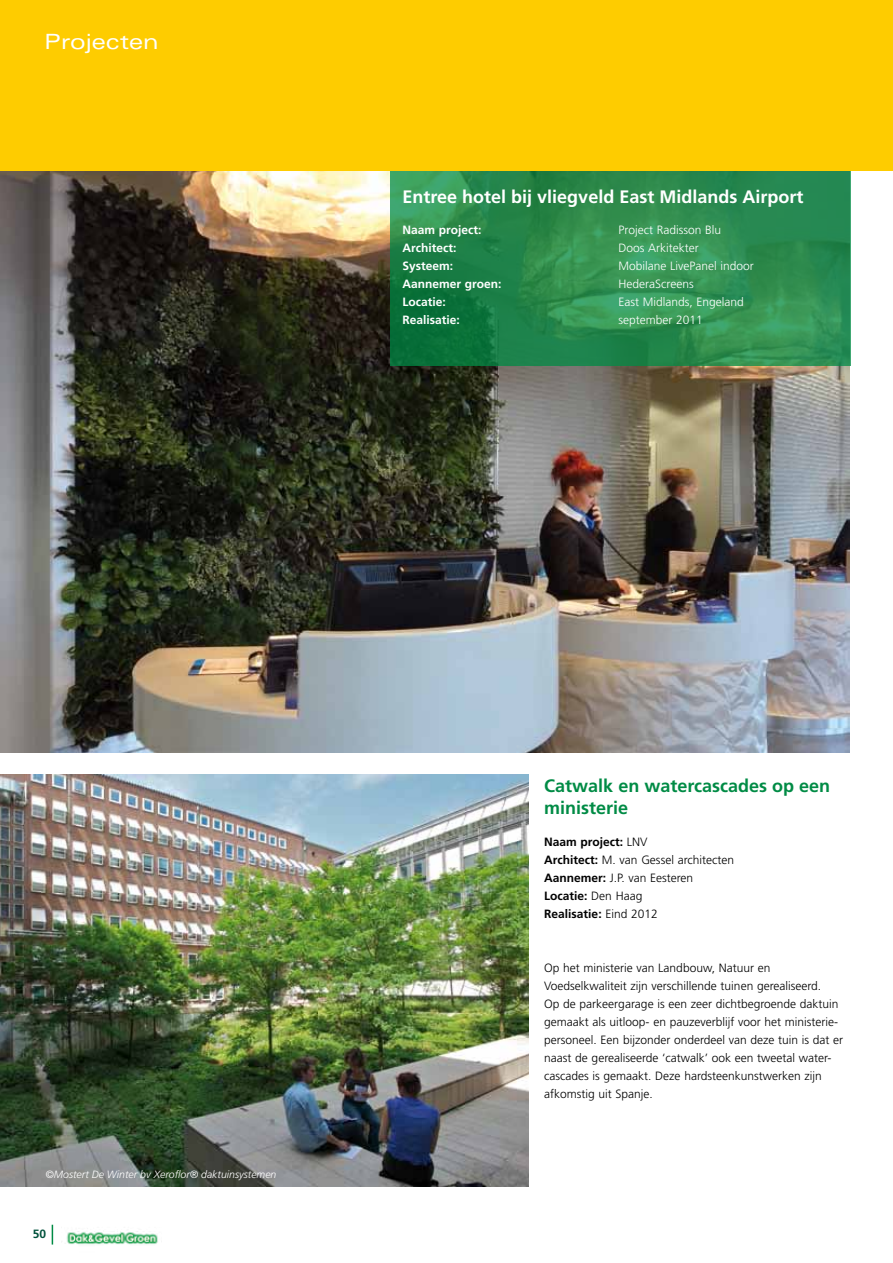
<style>
.page{position:relative;width:893px;height:1263px;background:#fff}
.page>*{position:absolute;margin:0;border:0;box-sizing:border-box;transform-origin:0 0}
.t1{font:expanded 21px "Univers";color:#fff}
.t2{font:700 18px "Frutiger";color:#fff}
.t3{font:700 18px/21.6px "Frutiger";color:#008b45}
.t4{font:300 12px/18px "Frutiger";color:#000}
.t5{font:300 12px "Frutiger";color:#fff}
.t6{font:700 12px "Frutiger";color:#fff}
.t7{font:700 12px "Frutiger";color:#00523c}
.t8{font:italic 300 10.5px "Frutiger";color:#fff}
.s1{font-weight:700}
</style>
<div class="page">
<svg style="left:52px;top:1225px;width:1px;height:19px"></svg>
<img style="left:66px;top:1231px;width:92px;height:14px">
<img style="left:0;top:774px;width:529px;height:412px">
<img style="left:0;top:170px;width:849px;height:583px">
<svg style="left:390px;top:170px;width:460px;height:196px;background:#2a8a4d"></svg>
<hr style="left:892px;top:774px;width:1px;height:412px;background:#008b45">
<div style="left:0;top:0;width:893px;height:170px;background:#fecc00"></div>
<h1 class="t1" style="left:44px;top:29px;width:116px">Projecten</h1>
<h2 class="t2" style="left:403px;top:186px;width:402px">Entree hotel bij vliegveld East Midlands Airport</h2>
<p class="t6" style="left:403px;top:223px;width:80px">Naam project:</p>
<p class="t5" style="left:619px;top:223px;width:104px">Project Radisson Blu</p>
<p class="t6" style="left:403px;top:241px;width:55px">Architect:</p>
<p class="t5" style="left:619px;top:241px;width:82px">Doos Arkitekter</p>
<p class="t6" style="left:403px;top:259px;width:52px">Systeem:</p>
<p class="t5" style="left:619px;top:259px;width:137px">Mobilane LivePanel indoor</p>
<p class="t6" style="left:403px;top:277px;width:100px">Aannemer groen:</p>
<p class="t5" style="left:619px;top:277px;width:77px">HederaScreens</p>
<p class="t6" style="left:403px;top:295px;width:45px">Locatie:</p>
<p class="t5" style="left:619px;top:295px;width:127px">East Midlands, Engeland</p>
<p class="t6" style="left:403px;top:313px;width:59px">Realisatie:</p>
<p class="t5" style="left:619px;top:313px;width:86px">september 2011</p>
<p class="t8" style="left:45px;top:1169px;width:233px">©Mostert De Winter bv Xeroflor® daktuinsystemen</p>
<p class="t7" style="left:33px;top:1227px;width:15px">50</p>
<h2 class="t3" style="left:544px;top:775px;width:287px">Catwalk en watercascades op een ministerie</h2>
<p class="t4" style="left:544px;top:833px;width:191px"><span class="s1">Naam project:</span> LNV<br><span class="s1">Architect:</span> M. van Gessel architecten<br><span class="s1">Aannemer:</span> J.P. van Eesteren<br><span class="s1">Locatie:</span> Den Haag<br><span class="s1">Realisatie:</span> Eind 2012</p>
<p class="t4" style="left:544px;top:959px;width:300px">Op het ministerie van Landbouw, Natuur en Voedselkwaliteit zijn verschillende tuinen gerealiseerd.<br>Op de parkeergarage is een zeer dichtbegroende daktuin gemaakt als uitloop- en pauzeverblijf voor het ministerie&shy;personeel. Een bijzonder onderdeel van deze tuin is dat er naast de gerealiseerde ‘catwalk’ ook een tweetal water&shy;cascades is gemaakt. Deze hardsteenkunstwerken zijn afkomstig uit Spanje.</p>
</div>
